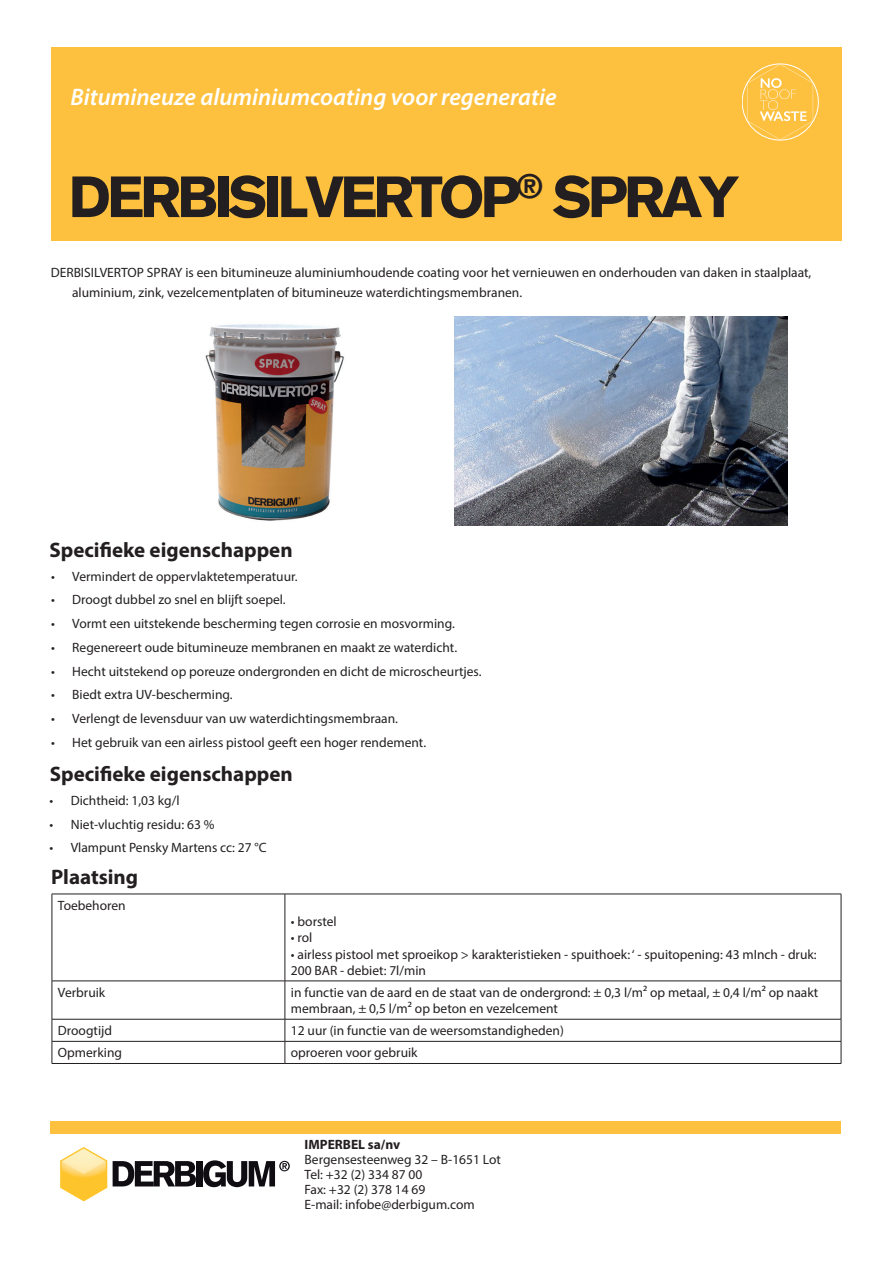
<style>
.page{position:relative;width:893px;height:1263px;background:#fff}
.page>*{position:absolute;margin:0;border:0;box-sizing:border-box;transform-origin:0 0}
.t1{font:900 57px "Akzidenz Grotesk";letter-spacing:-.07em;color:#231f20}
.t2{font:italic 600 24px "Myriad Pro";color:#fff}
.t3{font:700 21px "Myriad Pro";color:#231f20}
.t4{font:13.5px/15px "Myriad Pro";color:#231f20}
.t5{font:700 13.5px "Myriad Pro";color:#231f20}
</style>
<div class="page">
<div style="left:51px;top:47px;width:791px;height:193px;background:#fec13f"></div>
<img style="left:205px;top:324px;width:139px;height:197px">
<img style="left:454px;top:317px;width:334px;height:208px">
<svg style="left:60px;top:1147px;width:47px;height:54px"></svg>
<svg style="left:113px;top:1161px;width:83px;height:25px"></svg>
<div style="left:197px;top:1161px;width:6px;height:25px;background:#0f0c12"></div>
<svg style="left:203px;top:1160px;width:87px;height:27px"></svg>
<div style="left:51px;top:1122px;width:790px;height:12px;background:#fec13f"></div>
<svg style="left:747px;top:64px;width:66px;height:76px"></svg>
<hr style="left:52px;top:894px;width:233px;height:1px;background:#231f20">
<hr style="left:52px;top:894px;width:1px;height:87px;background:#231f20">
<hr style="left:285px;top:894px;width:556px;height:1px;background:#231f20">
<hr style="left:285px;top:894px;width:1px;height:87px;background:#231f20">
<hr style="left:841px;top:894px;width:1px;height:87px;background:#231f20">
<hr style="left:52px;top:981px;width:233px;height:1px;background:#231f20">
<hr style="left:52px;top:981px;width:1px;height:38px;background:#231f20">
<hr style="left:285px;top:981px;width:556px;height:1px;background:#231f20">
<hr style="left:285px;top:981px;width:1px;height:38px;background:#231f20">
<hr style="left:841px;top:981px;width:1px;height:38px;background:#231f20">
<hr style="left:52px;top:1019px;width:233px;height:1px;background:#231f20">
<hr style="left:285px;top:1019px;width:556px;height:1px;background:#231f20">
<hr style="left:52px;top:1041px;width:233px;height:1px;background:#231f20">
<svg style="left:52px;top:1019px;width:1px;height:44px"></svg>
<hr style="left:285px;top:1041px;width:556px;height:1px;background:#231f20">
<svg style="left:285px;top:1019px;width:1px;height:44px"></svg>
<svg style="left:841px;top:1019px;width:1px;height:44px"></svg>
<hr style="left:52px;top:1063px;width:233px;height:1px;background:#231f20">
<hr style="left:285px;top:1063px;width:556px;height:1px;background:#231f20">
<h2 class="t2" style="left:70px;top:81px;width:488px">Bitumineuze aluminiumcoating voor regeneratie</h2>
<h1 class="t1" style="left:69px;top:163px;width:672px">DERBISILVERTOP<sup>®</sup> SPRAY</h1>
<p class="t4" style="left:72px;top:263px;width:741px;line-height:19.5px;text-indent:-21px">DERBISILVERTOP SPRAY is een bitumineuze aluminiumhoudende coating voor het vernieuwen en onderhouden van daken in staalplaat, aluminium, zink, vezelcementplaten of bitumineuze waterdichtingsmembranen.</p>
<h3 class="t3" style="left:49px;top:536px;width:245px">Specifieke eigenschappen</h3>
<p class="t4" style="left:51px;top:568px;width:248px">• Vermindert de oppervlaktetemperatuur.</p>
<p class="t4" style="left:51px;top:592px;width:236px">• Droogt dubbel zo snel en blijft soepel.</p>
<p class="t4" style="left:51px;top:616px;width:405px">• Vormt een uitstekende bescherming tegen corrosie en mosvorming.</p>
<p class="t4" style="left:51px;top:639px;width:408px">• Regenereert oude bitumineuze membranen en maakt ze waterdicht.</p>
<p class="t4" style="left:51px;top:663px;width:432px">• Hecht uitstekend op poreuze ondergronden en dicht de microscheurtjes.</p>
<p class="t4" style="left:51px;top:687px;width:183px">• Biedt extra UV-bescherming.</p>
<p class="t4" style="left:51px;top:711px;width:349px">• Verlengt de levensduur van uw waterdichtingsmembraan.</p>
<p class="t4" style="left:51px;top:734px;width:377px">• Het gebruik van een airless pistool geeft een hoger rendement.</p>
<h3 class="t3" style="left:50px;top:760px;width:245px">Specifieke eigenschappen</h3>
<p class="t4" style="left:49px;top:793px;width:132px">• Dichtheid: 1,03 kg/l</p>
<p class="t4" style="left:49px;top:816px;width:166px">• Niet-vluchtig residu: 63 %</p>
<p class="t4" style="left:49px;top:840px;width:219px">• Vlampunt Pensky Martens cc: 27 °C</p>
<h3 class="t3" style="left:51px;top:863px;width:89px">Plaatsing</h3>
<p class="t4" style="left:58px;top:898px;width:69px">Toebehoren</p>
<p class="t4" style="left:291px;top:914px;width:47px">• borstel</p>
<p class="t4" style="left:291px;top:930px;width:23px">• rol</p>
<p class="t4" style="left:291px;top:946px;width:527px;line-height:16.2px">• airless pistool met sproeikop &gt; karakteristieken - spuithoek: ‘ - spuitopening: 43 mInch - druk:<br>200 BAR - debiet: 7l/min</p>
<p class="t4" style="left:58px;top:985px;width:49px">Verbruik</p>
<p class="t4" style="left:291px;top:984px;width:529px;line-height:16.2px">in functie van de aard en de staat van de ondergrond: ± 0,3 l/m² op metaal, ± 0,4 l/m² op naakt membraan, ± 0,5 l/m² op beton en vezelcement</p>
<p class="t4" style="left:58px;top:1023px;width:56px">Droogtijd</p>
<p class="t4" style="left:291px;top:1023px;width:274px">12 uur (in functie van de weersomstandigheden)</p>
<p class="t4" style="left:58px;top:1045px;width:66px">Opmerking</p>
<p class="t4" style="left:291px;top:1045px;width:128px">oproeren voor gebruik</p>
<p class="t5" style="left:305px;top:1136px;width:97px">IMPERBEL sa/nv</p>
<p class="t4" style="left:305px;top:1152px;width:198px">Bergensesteenweg 32 – B-1651 Lot<br>Tel: +32 (2) 334 87 00<br>Fax: +32 (2) 378 14 69<br>E-mail: infobe@derbigum.com</p>
</div>
